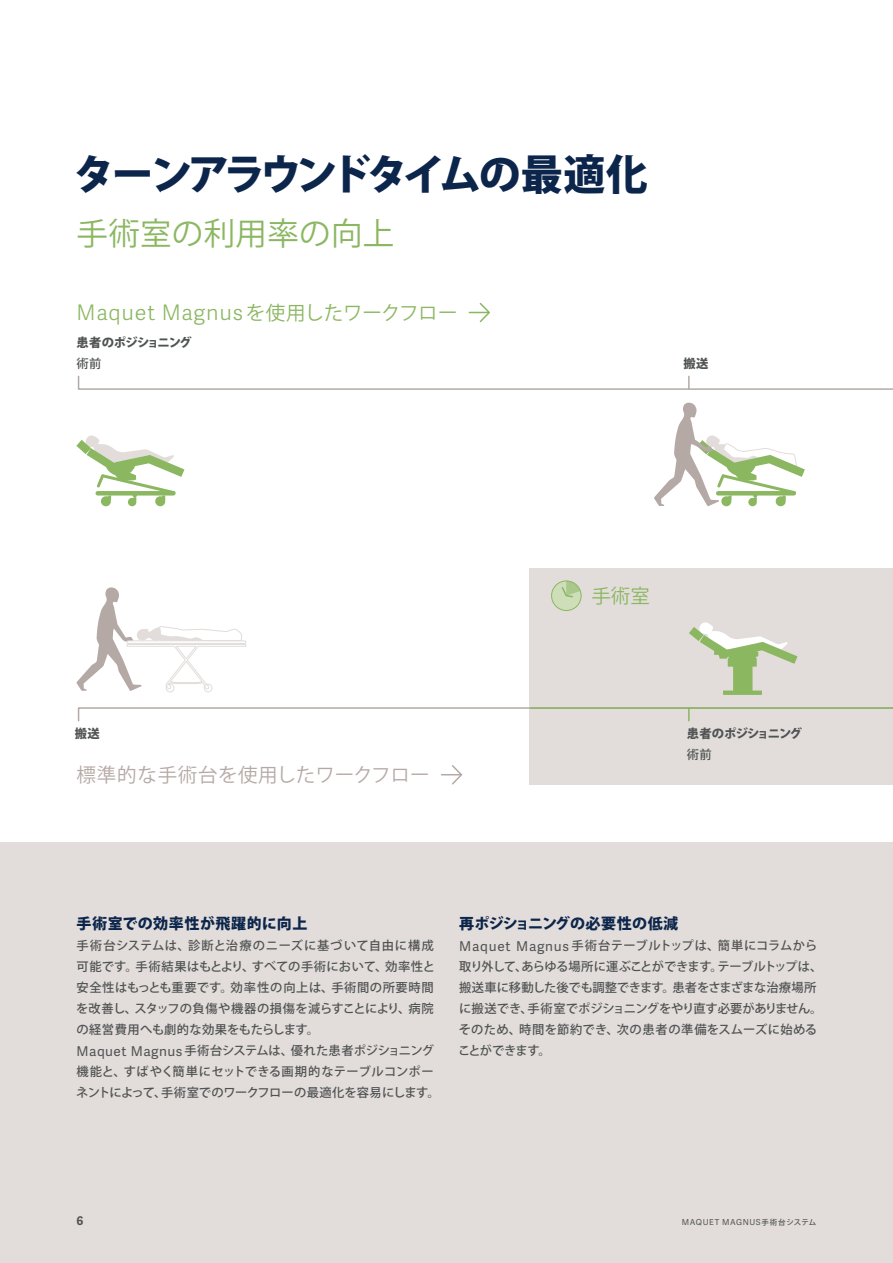
<style>
.page{position:relative;width:893px;height:1263px;background:#fff}
.page>*{position:absolute;margin:0;border:0;box-sizing:border-box;transform-origin:0 0}
.大見出し{font:800 42px "Koz Go Pr 6 N";letter-spacing:-.115em;color:#0c254b}
.中見出し{font:31.5px "Koz Go Pr 6 N";letter-spacing:.01em;color:#8bb761}
.奇数ページ_リード{font:300 21.45px "Adelle Sans";letter-spacing:.035em;color:#8bb761}
.奇数ページ_リード-2{font:19.5px "Koz Go Pr 6 N";letter-spacing:.02em;color:#b5a9a5}
.奇数ページ_リード-3{font:19.5px "Koz Go Pr 6 N";color:#8bb761}
.本文_見出し{font:800 15px "Koz Go Pr 6 N";letter-spacing:.03em;color:#0c254b}
.本文_見出し-2{font:800 15px "Koz Go Pr 6 N";color:#0c254b}
.本文{font:500 12.3px/21px "Koz Go Pr 6 N";letter-spacing:-.01em;color:#505353}
.本文-2{font:800 12.3px "Koz Go Pr 6 N";letter-spacing:-.06em;color:#505353}
.t1{font:700 12px "Adelle Sans";color:#505353}
.t2{font:8.25px "Adelle Sans";letter-spacing:.065em;color:#505353}
.s1{font-family:"Koz Go Pr 6 N";font-weight:400;font-size:19.5px}
.s2{font-family:"Adelle Sans";font-weight:400;font-size:13.5px}
.s3{font-family:"Koz Go Pr 6 N";font-weight:500;font-size:7.5px}
</style>
<div class="page">
<div style="left:0;top:842px;width:893px;height:421px;background:#e2ddda"></div>
<div style="left:530px;top:568px;width:363px;height:216px;background:#e2ddda"></div>
<div style="left:166px;top:684px;width:8px;height:8px;border:1px solid #e2ddda;border-radius:50%"></div>
<div style="left:204px;top:684px;width:8px;height:8px;border:1px solid #e2ddda;border-radius:50%"></div>
<svg style="left:76px;top:587px;width:171px;height:104px"></svg>
<svg style="left:77px;top:706px;width:613px;height:16px"></svg>
<hr style="left:530px;top:707px;width:363px;height:2px;background:#8bb761">
<svg style="left:77px;top:375px;width:816px;height:15px"></svg>
<svg style="left:654px;top:402px;width:151px;height:104px"></svg>
<svg style="left:76px;top:435px;width:108px;height:71px"></svg>
<svg style="left:689px;top:622px;width:108px;height:73px"></svg>
<svg style="left:469px;top:302px;width:21px;height:21px"></svg>
<svg style="left:441px;top:765px;width:22px;height:20px"></svg>
<div style="left:552px;top:581px;width:29px;height:29px;background:#cedeb9;border-radius:50%"></div>
<div style="left:551px;top:580px;width:31px;height:31px;border:1px solid #8bb761;border-radius:50%"></div>
<svg style="left:562px;top:581px;width:19px;height:16px"></svg>
<p class="大見出し" style="left:73px;top:151px;width:576px">ターンアラウンドタイムの最適化</p>
<p class="中見出し" style="left:77px;top:216px;width:319px">手術室の利用率の向上</p>
<p class="奇数ページ_リード" style="left:77px;top:298px;width:382px">Maquet Magnus<span class="s1">を使用したワークフロー</span></p>
<p class="本文-2" style="left:77px;top:336px;width:117px">患者のポジショニング</p>
<p class="本文" style="left:77px;top:354px;width:26px">術前</p>
<p class="本文-2" style="left:683px;top:357px;width:26px">搬送</p>
<p class="本文-2" style="left:75px;top:726px;width:26px">搬送</p>
<p class="奇数ページ_リード-2" style="left:77px;top:764px;width:355px">標準的な手術台を使用したワークフロー</p>
<p class="奇数ページ_リード-3" style="left:591px;top:585px;width:60px">手術室</p>
<p class="本文-2" style="left:687px;top:726px;width:117px">患者のポジショニング</p>
<p class="本文" style="left:687px;top:744px;width:26px">術前</p>
<p class="本文_見出し" style="left:77px;top:915px;width:233px">手術室での効率性が飛躍的に向上</p>
<p class="本文" style="left:76px;top:936px;width:360px;text-align:justify">手術台システムは、診断と治療のニーズに基づいて自由に構成可能です。手術結果はもとより、すべての手術において、効率性と安全性はもっとも重要です。効率性の向上は、手術間の所要時間を改善し、スタッフの負傷や機器の損傷を減らすことにより、病院の経営費用へも劇的な効果をもたらします。</p>
<p class="本文" style="left:76px;top:1041px;width:365px"><span class="s2">Maquet Magnus</span> 手術台システムは、優れた患者ポジショニング機能と、すばやく簡単にセットできる画期的なテーブルコンポーネントによって、手術室でのワークフローの最適化を容易にします。</p>
<p class="本文_見出し-2" style="left:459px;top:915px;width:221px">再ポジショニングの必要性の低減</p>
<p class="本文" style="left:458px;top:936px;width:366px"><span class="s2">Maquet Magnus</span> 手術台テーブルトップは、簡単にコラムから取り外して、あらゆる場所に運ぶことができます。テーブルトップは、搬送車に移動した後でも調整できます。患者をさまざまな治療場所に搬送でき、手術室でポジショニングをやり直す必要がありません。そのため、時間を節約でき、次の患者の準備をスムーズに始めることができます。</p>
<p class="t1" style="left:77px;top:1211px;width:8px">6</p>
<p class="t2" style="left:682px;top:1216px;width:136px">MAQUET MAGNUS<span class="s3">手術台システム</span></p>
</div>
